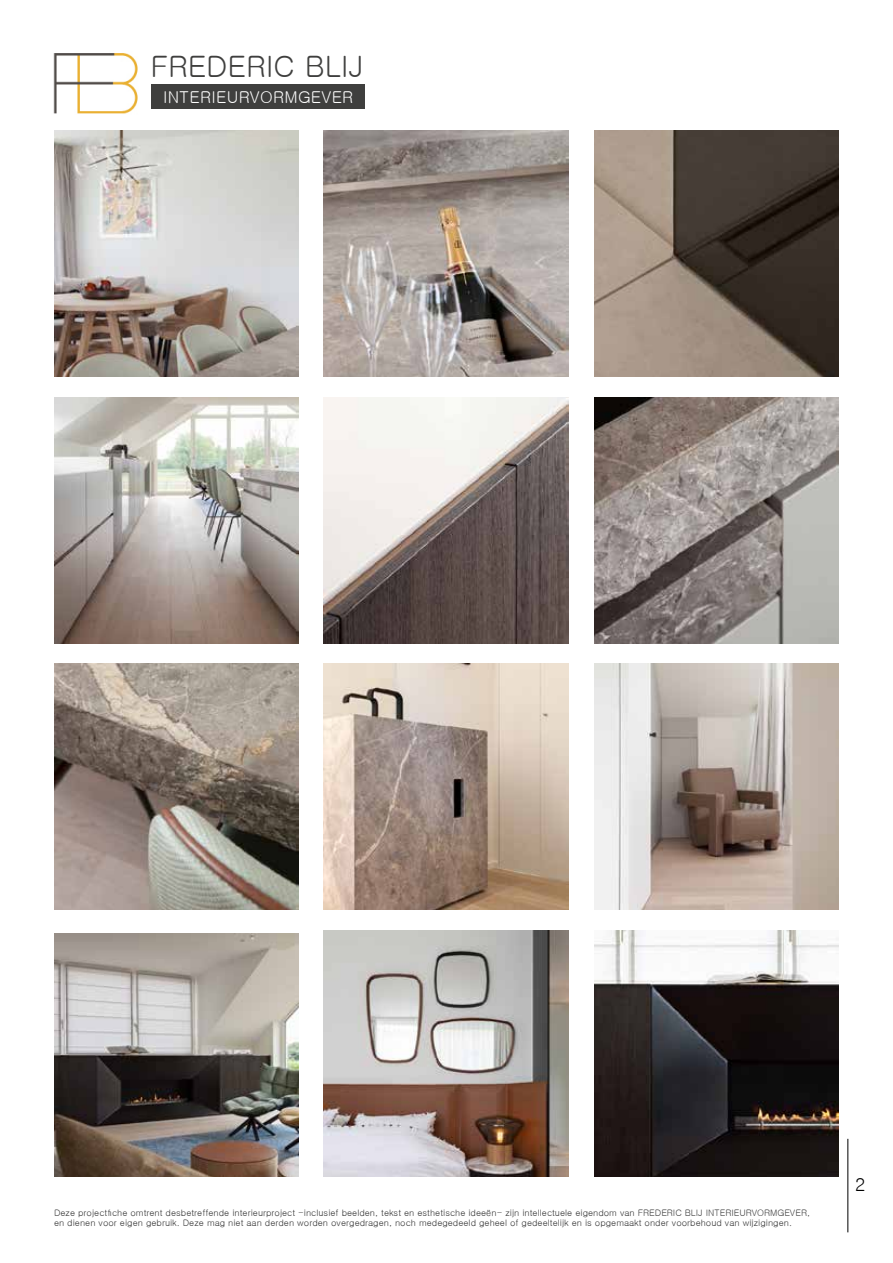
<style>
.page{position:relative;width:893px;height:1263px;background:#fff}
.page>*{position:absolute;margin:0;border:0;box-sizing:border-box;transform-origin:0 0}
.t1{font:29.55px "Gulim";color:#3f3f3e}
.t2{font:18px "Gulim";color:#000}
.t3{font:16.35px "Gulim";letter-spacing:.02em;color:#fff}
.t4{font:9px/10.8px "Gulim";color:#000}
</style>
<div class="page">
<hr style="left:847px;top:1139px;width:1px;height:93px;background:#000">
<img style="left:53px;top:53px;width:85px;height:61px">
<div style="left:151px;top:85px;width:214px;height:24px;background:#3f3f3e"></div>
<img style="left:54px;top:130px;width:245px;height:246px">
<img style="left:594px;top:130px;width:245px;height:246px">
<img style="left:324px;top:130px;width:245px;height:246px">
<img style="left:54px;top:397px;width:245px;height:246px">
<img style="left:594px;top:397px;width:245px;height:246px">
<img style="left:324px;top:397px;width:245px;height:246px">
<img style="left:54px;top:663px;width:245px;height:246px">
<img style="left:594px;top:663px;width:245px;height:246px">
<img style="left:324px;top:663px;width:245px;height:246px">
<img style="left:54px;top:933px;width:245px;height:243px">
<img style="left:594px;top:930px;width:245px;height:246px">
<img style="left:324px;top:930px;width:245px;height:246px">
<h1 class="t1" style="left:151px;top:52px;width:214px">FREDERIC BLIJ</h1>
<h3 class="t3" style="left:163px;top:88px;width:192px">INTERIEURVORMGEVER</h3>
<p class="t4" style="left:54px;top:1207px;width:757px">Deze projectfiche omtrent desbetreffende interieurproject -inclusief beelden, tekst en esthetische ideeën- zijn intellectuele eigendom van FREDERIC BLIJ INTERIEURVORMGEVER, en dienen voor eigen gebruik. Deze mag niet aan derden worden overgedragen, noch medegedeeld geheel of gedeeltelijk en is opgemaakt onder voorbehoud van wijzigingen.</p>
<h2 class="t2" style="left:855px;top:1176px;width:12px">2</h2>
</div>
